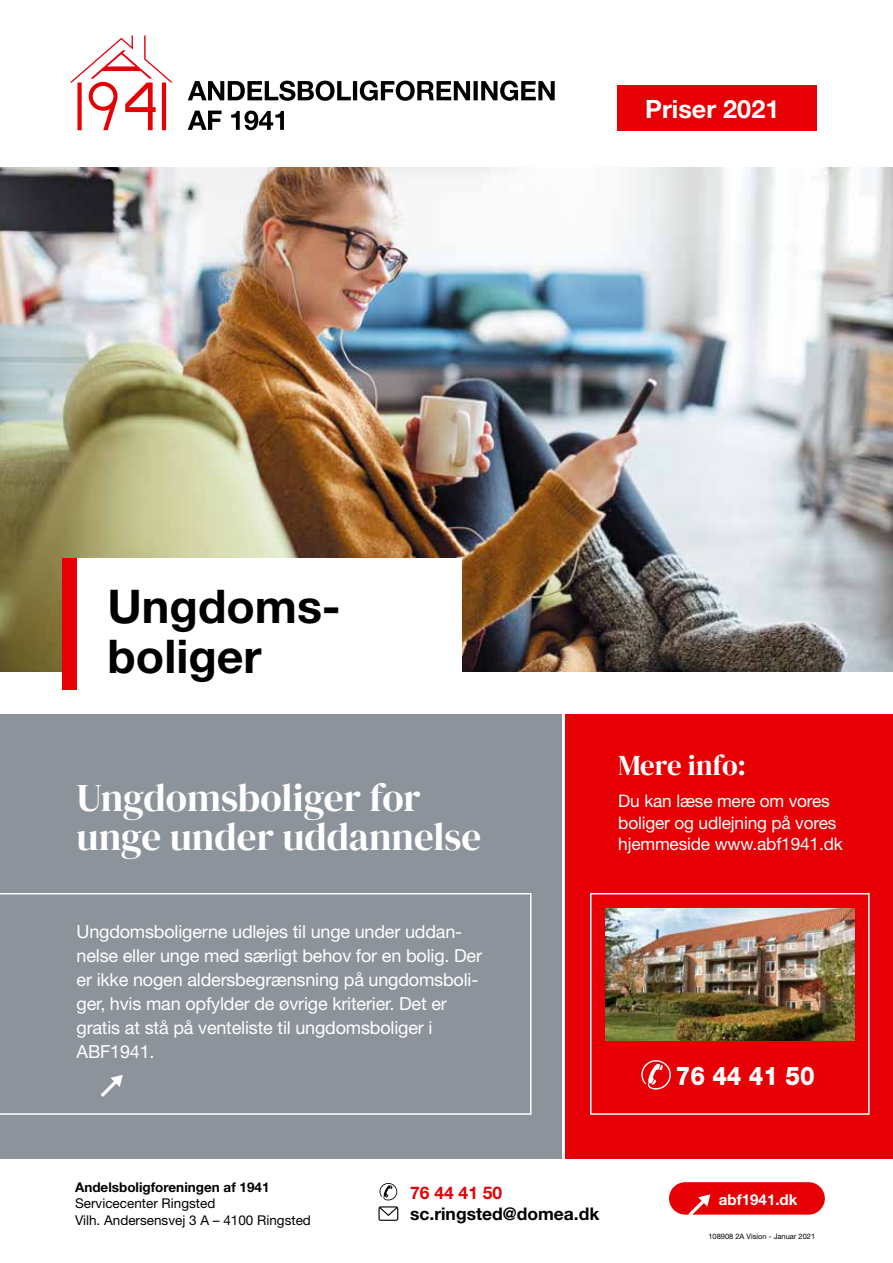
<style>
.page{position:relative;width:893px;height:1263px;background:#fff}
.page>*{position:absolute;margin:0;border:0;box-sizing:border-box;transform-origin:0 0}
.t1{font:700 46.5px/49.5px "Helvetica Neue";color:#000}
.t2{font:39px/39px "DM Serif Display";color:#fff}
.t3{font:28.8px "DM Serif Display";letter-spacing:-.005em;color:#fff}
.t4{font:800 25.8px "Helvetica Neue";color:#fff;scale:.9 1}
.t5{font:700 25.2px "Helvetica Neue";color:#fff}
.t6{font:18px/24px "Helvetica Neue";letter-spacing:-.01em;color:#fff}
.t7{font:700 17.4px "Helvetica Neue";color:#000}
.t8{font:700 17.4px "Helvetica Neue";color:#e60005}
.t9{font:17.25px/21.6px "Helvetica Neue";letter-spacing:-.01em;color:#fff}
.t10{font:700 15.15px "Helvetica Neue";color:#fff}
.t11{font:13.5px/16.5px "Helvetica Neue";color:#000}
.t12{font:700 13.5px "Helvetica Neue";color:#000}
.t13{font:7.5px "Helvetica Neue";color:#000}
</style>
<div class="page">
<svg style="left:379px;top:1183px;width:18px;height:17px"></svg>
<svg style="left:378px;top:1206px;width:20px;height:15px"></svg>
<div style="left:669px;top:1182px;width:156px;height:32px;background:#e60005;border-radius:16px"></div>
<svg style="left:688px;top:1194px;width:22px;height:21px"></svg>
<svg style="left:188px;top:111px;width:96px;height:19px"></svg>
<svg style="left:188px;top:81px;width:367px;height:20px"></svg>
<svg style="left:70px;top:36px;width:103px;height:94px"></svg>
<div style="left:0;top:714px;width:561px;height:445px;background:#8d939b"></div>
<div style="left:566px;top:714px;width:327px;height:445px;background:#e60005"></div>
<img style="left:0;top:168px;width:893px;height:504px">
<div style="left:77px;top:558px;width:385px;height:132px;background:#fff"></div>
<svg style="left:0;top:893px;width:531px;height:222px"></svg>
<div style="left:590px;top:893px;width:280px;height:222px;border:2px solid #fff"></div>
<div style="left:617px;top:85px;width:199px;height:45px;background:#e60005"></div>
<div style="left:62px;top:558px;width:15px;height:132px;background:#e60005"></div>
<svg style="left:101px;top:1075px;width:22px;height:22px"></svg>
<svg style="left:641px;top:1060px;width:30px;height:29px"></svg>
<img style="left:605px;top:908px;width:249px;height:132px">
<h3 class="t5" style="left:645px;top:93px;width:136px">Priser 2021</h3>
<h1 class="t1" style="left:107px;top:581px;width:235px">Ungdoms&shy;boliger</h1>
<h2 class="t2" style="left:77px;top:779px;width:406px">Ungdomsboliger for unge under uddannelse</h2>
<p class="t6" style="left:77px;top:920px;width:407px">Ungdomsboligerne udlejes til unge under uddan&shy;nelse eller unge med særligt behov for en bolig. Der er ikke nogen aldersbegrænsning på ungdomsboli&shy;ger, hvis man opfylder de øvrige kriterier. Det er gratis at stå på venteliste til ungdomsboliger i ABF1941.</p>
<h3 class="t3" style="left:618px;top:749px;width:129px">Mere info:</h3>
<p class="t9" style="left:618px;top:790px;width:226px">Du kan læse mere om vores boliger og udlejning på vores hjemmeside www.abf1941.dk</p>
<h3 class="t4" style="left:676px;top:1060px;width:156px">76 44 41 50</h3>
<p class="t12" style="left:75px;top:1178px;width:196px">Andelsboligforeningen af 1941</p>
<p class="t11" style="left:75px;top:1195px;width:237px">Servicecenter Ringsted<br>Vilh. Andersensvej 3 A – 4100 Ringsted</p>
<p class="t8" style="left:410px;top:1182px;width:94px">76 44 41 50</p>
<p class="t7" style="left:410px;top:1203px;width:191px">sc.ringsted@domea.dk</p>
<p class="t10" style="left:719px;top:1190px;width:80px">abf1941.dk</p>
<p class="t13" style="left:708px;top:1232px;width:108px">108908 2A Vision - Januar 2021</p>
</div>
